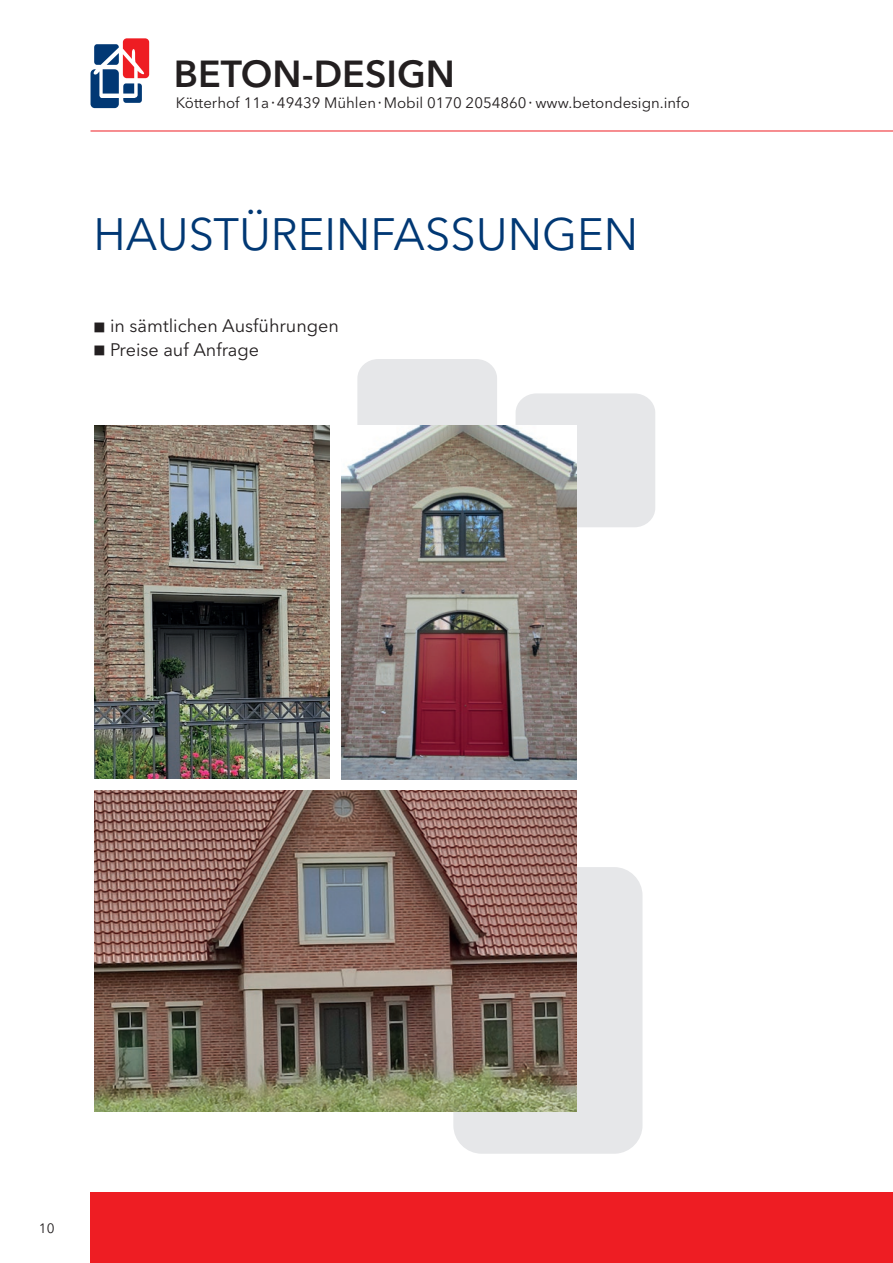
<style>
.page{position:relative;width:893px;height:1263px;background:#fff}
.page>*{position:absolute;margin:0;border:0;box-sizing:border-box;transform-origin:0 0}
.t1{font:45px "Avenir Next LT Pro";color:#013874}
.t2{font:600 37.35px "Avenir Next LT Pro";color:#231f20}
.t3{font:18px "Avenir Next LT Pro";color:#231f20}
.t4{font:15px "Avenir Next LT Pro";color:#231f20}
.t5{font:13.5px "Avenir Next LT Pro";color:#231f20}
.s1{font-family:"Open Sans"}
.s2{font-family:"Malgun Gothic";font-weight:700;font-size:12px}
</style>
<div class="page">
<div style="left:91px;top:1192px;width:802px;height:71px;background:#ee1d23"></div>
<svg style="left:91px;top:38px;width:58px;height:70px"></svg>
<hr style="left:91px;top:131px;width:802px;height:1px;background:#ee1d23">
<div style="left:357px;top:359px;width:140px;height:67px;background:#e6e7e9"></div>
<div style="left:516px;top:393px;width:139px;height:134px;background:#e6e7e9"></div>
<svg style="left:453px;top:867px;width:189px;height:287px;background:#e1dfe0"></svg>
<img style="left:341px;top:426px;width:235px;height:353px">
<img style="left:94px;top:790px;width:482px;height:322px">
<img style="left:94px;top:426px;width:236px;height:353px">
<h2 class="t2" style="left:174px;top:52px;width:283px">BETON-DESIGN</h2>
<p class="t4" style="left:176px;top:94px;width:515px">Kötterhof 11a<span class="s1">·</span>49439 Mühlen<span class="s1">·</span>Mobil 0170 2054860<span class="s1">·</span> www.betondesign.info</p>
<p class="t1" style="left:94px;top:207px;width:546px">HAUSTÜREINFASSUNGEN</p>
<p class="t3" style="left:94px;top:315px;width:247px"><span class="s2">■</span> in sämtlichen Ausführungen</p>
<p class="t3" style="left:94px;top:338px;width:167px"><span class="s2">■</span> Preise auf Anfrage</p>
<p class="t5" style="left:39px;top:1220px;width:17px">10</p>
</div>
